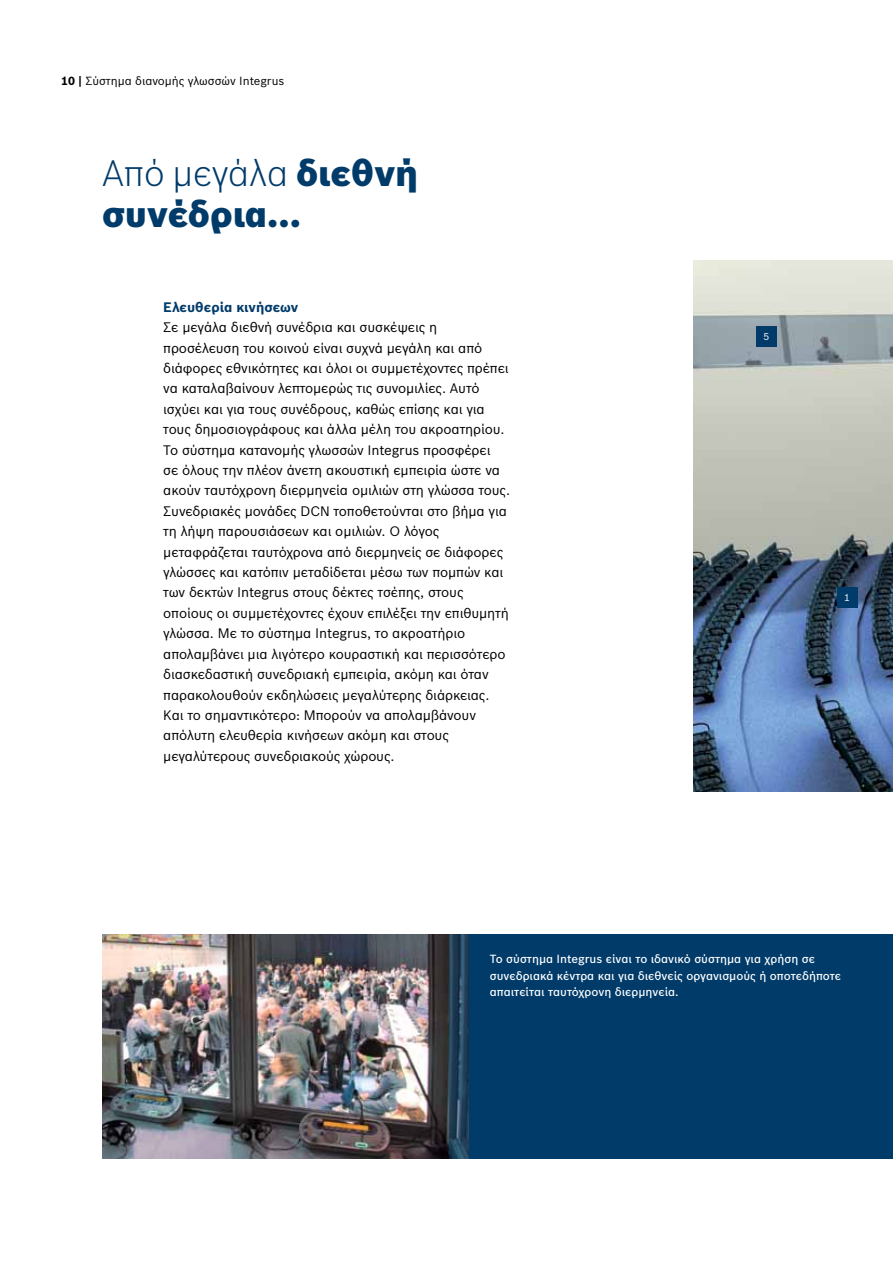
<style>
.page{position:relative;width:893px;height:1263px;background:#fff}
.page>*{position:absolute;margin:0;border:0;box-sizing:border-box;transform-origin:0 0}
.t1{font:900 36px/40.8px "Bosch Sans";color:#003b6a}
.t2{font:13.5px/20.4px "Bosch Sans";letter-spacing:-.01em;color:#000}
.t3{font:700 13.5px "Bosch Sans";color:#003b6a}
.t4{font:500 11.55px/16.4px "Bosch Sans";color:#fff}
.t5{font:11.55px "Bosch Sans";color:#000}
.t6{font:9.75px "Bosch Sans";color:#fff}
.s1{font-weight:700}
.s2{font-weight:300}
</style>
<div class="page">
<img style="left:694px;top:261px;width:199px;height:530px">
<img style="left:102px;top:934px;width:347px;height:225px">
<div style="left:469px;top:934px;width:424px;height:225px;background:#003b6a"></div>
<svg style="left:449px;top:934px;width:20px;height:225px"></svg>
<div style="left:756px;top:326px;width:20px;height:20px;background:#003b6a"></div>
<div style="left:837px;top:587px;width:20px;height:21px;background:#003b6a"></div>
<p class="t5" style="left:61px;top:73px;width:225px"><span class="s1">10 |</span> Σύστημα διανομής γλωσσών Integrus</p>
<h1 class="t1" style="left:102px;top:150px;width:317px"><span class="s2">Από μεγάλα</span> διεθνή συνέδρια…</h1>
<p class="t3" style="left:163px;top:297px;width:137px">Ελευθερία κινήσεων</p>
<p class="t2" style="left:163px;top:316px;width:348px">Σε μεγάλα διεθνή συνέδρια και συσκέψεις η προσέλευση του κοινού είναι συχνά μεγάλη και από διάφορες εθνικότητες και όλοι οι συμμετέχοντες πρέπει να καταλαβαίνουν λεπτομερώς τις συνομιλίες. Αυτό ισχύει και για τους συνέδρους, καθώς επίσης και για τους δημοσιογράφους και άλλα μέλη του ακροατηρίου.<br>Το σύστημα κατανομής γλωσσών Integrus προσφέρει<br>σε όλους την πλέον άνετη ακουστική εμπειρία ώστε να ακούν ταυτόχρονη διερμηνεία ομιλιών στη γλώσσα τους.<br>Συνεδριακές μονάδες DCN τοποθετούνται στο βήμα για τη λήψη παρουσιάσεων και ομιλιών. Ο λόγος μεταφράζεται ταυτόχρονα από διερμηνείς σε διάφορες γλώσσες και κατόπιν μεταδίδεται μέσω των πομπών και των δεκτών Integrus στους δέκτες τσέπης, στους οποίους οι συμμετέχοντες έχουν επιλέξει την επιθυμητή γλώσσα. Με το σύστημα Integrus, το ακροατήριο απολαμβάνει μια λιγότερο κουραστική και περισσότερο διασκεδαστική συνεδριακή εμπειρία, ακόμη και όταν παρακολουθούν εκδηλώσεις μεγαλύτερης διάρκειας.<br>Και το σημαντικότερο: Μπορούν να απολαμβάνουν απόλυτη ελευθερία κινήσεων ακόμη και στους μεγαλύτερους συνεδριακούς χώρους.</p>
<p class="t6" style="left:763px;top:329px;width:7px">5</p>
<p class="t6" style="left:844px;top:590px;width:7px">1</p>
<p class="t4" style="left:490px;top:950px;width:353px">Το σύστημα Integrus είναι το ιδανικό σύστημα για χρήση σε συνεδριακά κέντρα και για διεθνείς οργανισμούς ή οποτεδήποτε απαιτείται ταυτόχρονη διερμηνεία.</p>
</div>
